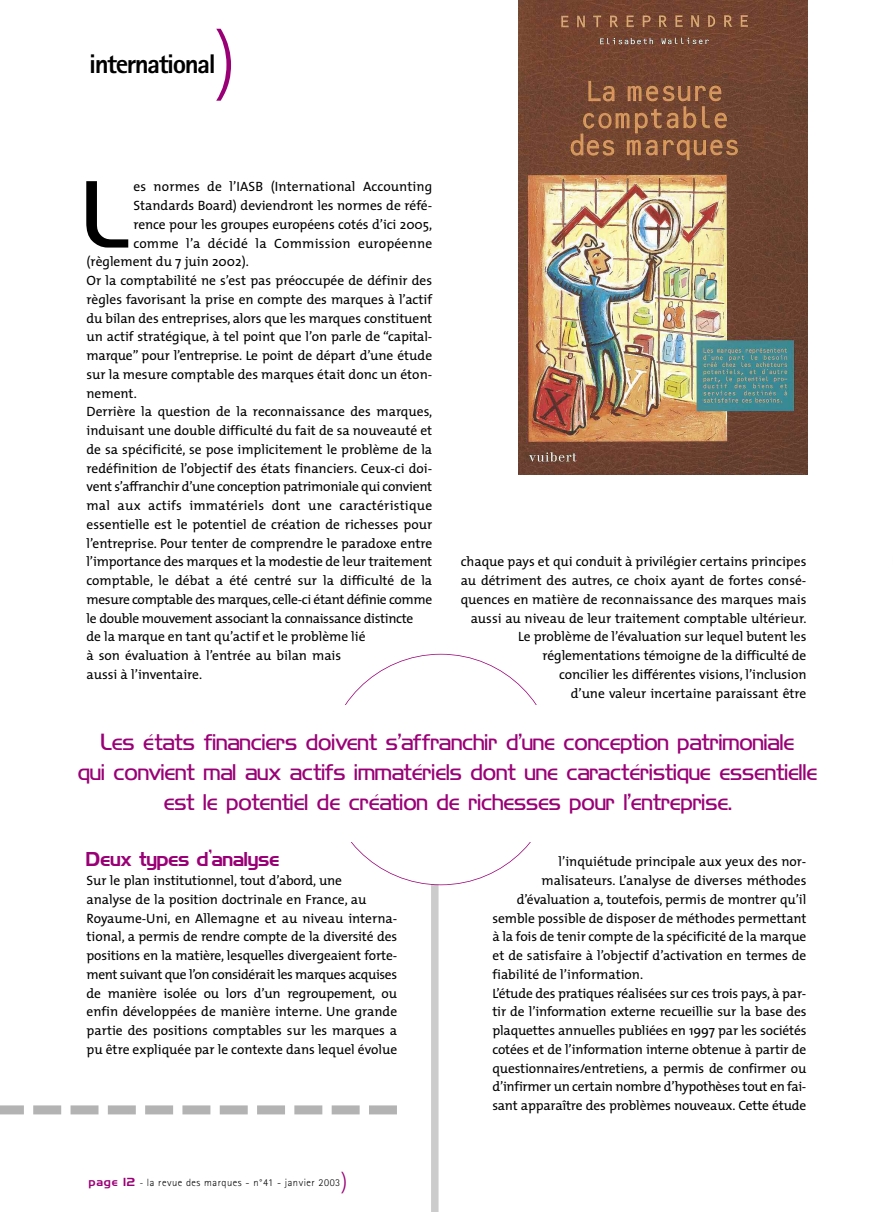
<style>
.page{position:relative;width:893px;height:1212px;background:#fff}
.page>*{position:absolute;margin:0;border:0;box-sizing:border-box;transform-origin:0 0}
.t1{font:85.35px "Hancock Park Light Laser";color:#000}
.t2{font:300 75px "The Mix";color:#9a0076}
.t3{font:800 27px "Rotis Sans Serif";letter-spacing:-.055em;color:#000}
.t4{font:21px/30px "Hancock Park Light Laser";color:#9a0076;text-align:center}
.t5{font:18px "Hancock Park Laser";color:#9a0076}
.t6{font:13.5px/18.8px "The Mix";color:#000}
.t7{font:13.5px "The Mix";letter-spacing:-.02em;color:#000}
.t8{font:13.5px "The Mix";letter-spacing:-.025em;color:#000}
.t9{font:300 10.5px "Rotis Sans Serif";letter-spacing:.05em;color:#000}
.s1{font-family:"Hancock Park Laser";font-weight:400;color:#9a0076}
.s2{font-family:"The Mix"}
.s3{font-family:"The Mix";font-size:22.5px;color:#9a0076}
</style>
<div class="page">
<svg style="left:0;top:1105px;width:397px;height:9px"></svg>
<div style="left:431px;top:883px;width:8px;height:329px;background:#ccc"></div>
<img style="left:519px;top:0;width:289px;height:474px">
<h2 class="t2" style="left:214px;top:36px;width:24px">)</h2>
<h3 class="t3" style="left:89px;top:54px;width:128px">international</h3>
<h1 class="t1" style="left:87px;top:168px;width:46px">L</h1>
<p class="t6" style="left:133px;top:179px;width:300px">es normes de l’IASB (International Accounting</p>
<p class="t6" style="left:133px;top:198px;width:300px">Standards Board) deviendront les normes de réfé-</p>
<p class="t6" style="left:133px;top:217px;width:300px">rence pour les groupes européens cotés d’ici 2005,</p>
<p class="t6" style="left:133px;top:235px;width:300px">comme l’a décidé la Commission européenne</p>
<p class="t6" style="left:87px;top:254px;width:164px">(règlement du 7 juin 2002).</p>
<p class="t6" style="left:87px;top:273px;width:347px">Or la comptabilité ne s’est pas préoccupée de définir des</p>
<p class="t6" style="left:87px;top:292px;width:347px">règles favorisant la prise en compte des marques à l’actif</p>
<p class="t6" style="left:87px;top:310px;width:347px">du bilan des entreprises, alors que les marques constituent</p>
<p class="t6" style="left:87px;top:329px;width:347px">un actif stratégique, à tel point que l’on parle de “capital-</p>
<p class="t6" style="left:87px;top:348px;width:347px">marque” pour l’entreprise. Le point de départ d’une étude</p>
<p class="t6" style="left:87px;top:367px;width:347px">sur la mesure comptable des marques était donc un éton-</p>
<p class="t6" style="left:87px;top:385px;width:52px">nement.</p>
<p class="t6" style="left:87px;top:404px;width:347px">Derrière la question de la reconnaissance des marques,</p>
<p class="t6" style="left:87px;top:423px;width:347px">induisant une double difficulté du fait de sa nouveauté et</p>
<p class="t6" style="left:87px;top:442px;width:347px">de sa spécificité, se pose implicitement le problème de la</p>
<p class="t6" style="left:87px;top:460px;width:347px">redéfinition de l’objectif des états financiers. Ceux-ci doi-</p>
<p class="t7" style="left:87px;top:482px;width:347px">vent s’affranchir d’une conception patrimoniale qui convient</p>
<p class="t6" style="left:87px;top:498px;width:347px">mal aux actifs immatériels dont une caractéristique</p>
<p class="t6" style="left:87px;top:517px;width:347px">essentielle est le potentiel de création de richesses pour</p>
<p class="t6" style="left:87px;top:535px;width:347px">l’entreprise. Pour tenter de comprendre le paradoxe entre</p>
<p class="t6" style="left:87px;top:554px;width:347px">l’importance des marques et la modestie de leur traitement</p>
<p class="t6" style="left:87px;top:573px;width:347px">comptable, le débat a été centré sur la difficulté de la</p>
<p class="t8" style="left:87px;top:595px;width:347px">mesure comptable des marques, celle-ci étant définie comme</p>
<p class="t8" style="left:87px;top:613px;width:328px">le double mouvement associant la connaissance distincte</p>
<p class="t6" style="left:87px;top:629px;width:281px">de la marque en tant qu’actif et le problème lié</p>
<p class="t6" style="left:87px;top:648px;width:256px">à son évaluation à l’entrée au bilan mais</p>
<p class="t6" style="left:87px;top:667px;width:117px">aussi à l’inventaire.</p>
<p class="t6" style="left:461px;top:554px;width:347px;text-align:right">chaque pays et qui conduit à privilégier certains principes au détriment des autres, ce choix ayant de fortes consé&shy;quences en matière de reconnaissance des marques mais aussi au niveau de leur traitement comptable ultérieur.<br>Le problème de l’évaluation sur lequel butent les réglementations témoigne de la difficulté de<br>concilier les différentes visions, l’inclusion<br>d’une valeur incertaine paraissant être</p>
<h3 class="t4" style="left:79px;top:728px;width:741px">Les états financiers doivent s’affranchir d’une conception patrimoniale<br>qui convient mal aux actifs immatériels dont une caractéristique essentielle est le potentiel de création de richesses pour l’entreprise.</h3>
<h3 class="t5" style="left:87px;top:850px;width:195px">Deux types d’analyse</h3>
<p class="t6" style="left:87px;top:873px;width:312px">Sur le plan institutionnel, tout d’abord, une<br>analyse de la position doctrinale en France, au Royaume-Uni, en Allemagne et au niveau interna&shy;tional, a permis de rendre compte de la diversité des positions en la matière, lesquelles divergeaient forte&shy;ment suivant que l’on considérait les marques acquises de manière isolée ou lors d’un regroupement, ou enfin développées de manière interne. Une grande partie des positions comptables sur les marques a pu être expliquée par le contexte dans lequel évolue</p>
<p class="t9" style="left:89px;top:1179px;width:260px"><span class="s1">page 12</span> <span class="s2">-</span> la revue des marques - n°41 - janvier 2003<span class="s3">)</span></p>
<p class="t6" style="left:559px;top:854px;width:249px">l’inquiétude principale aux yeux des nor-</p>
<p class="t6" style="left:542px;top:873px;width:266px">malisateurs. L’analyse de diverses méthodes</p>
<p class="t6" style="left:517px;top:892px;width:291px">d’évaluation a, toutefois, permis de montrer qu’il</p>
<p class="t6" style="left:492px;top:910px;width:315px">semble possible de disposer de méthodes permettant</p>
<p class="t6" style="left:492px;top:929px;width:315px">à la fois de tenir compte de la spécificité de la marque</p>
<p class="t6" style="left:492px;top:948px;width:315px">et de satisfaire à l’objectif d’activation en termes de</p>
<p class="t6" style="left:492px;top:967px;width:152px">fiabilité de l’information.</p>
<p class="t6" style="left:492px;top:985px;width:315px">L’étude des pratiques réalisées sur ces trois pays, à par-</p>
<p class="t6" style="left:492px;top:1004px;width:315px">tir de l’information externe recueillie sur la base des</p>
<p class="t6" style="left:492px;top:1023px;width:315px">plaquettes annuelles publiées en 1997 par les sociétés</p>
<p class="t6" style="left:492px;top:1042px;width:315px">cotées et de l’information interne obtenue à partir de</p>
<p class="t6" style="left:492px;top:1060px;width:315px">questionnaires/entretiens, a permis de confirmer ou</p>
<p class="t7" style="left:492px;top:1082px;width:315px">d’infirmer un certain nombre d’hypothèses tout en fai-</p>
<p class="t6" style="left:492px;top:1098px;width:315px">sant apparaître des problèmes nouveaux. Cette étude</p>
</div>
